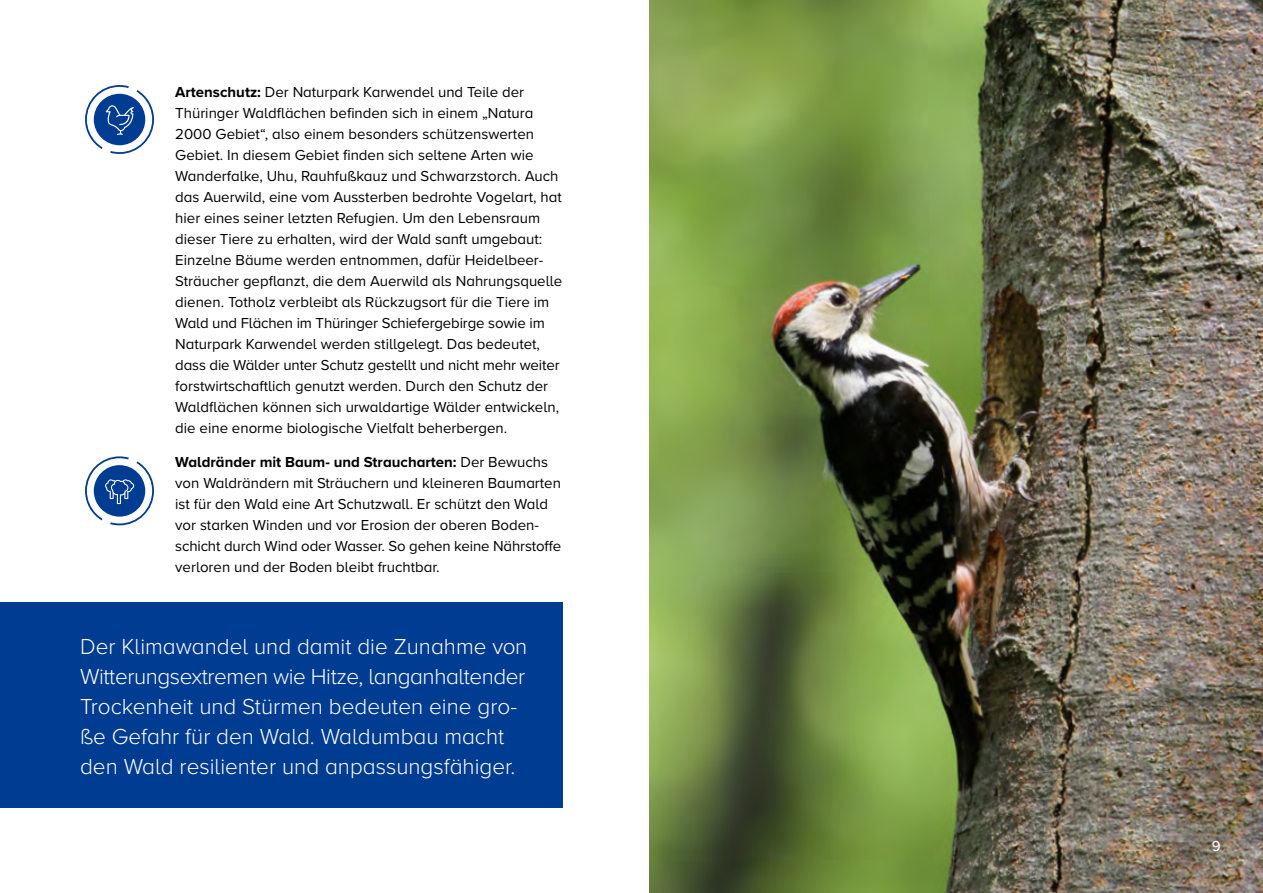
<style>
.page{position:relative;width:1263px;height:893px;background:#fff}
.page>*{position:absolute;margin:0;border:0;box-sizing:border-box;transform-origin:0 0}
.t1{font:300 22.5px/30px "Proxima Nova A";color:#fff}
.t2{font:15px/21px "Proxima Nova A";color:#000}
.t3{font:15px "Proxima Nova A";color:#fff}
.s1{font-weight:700}
</style>
<div class="page">
<img style="left:649px;top:0;width:614px;height:893px">
<div style="left:0;top:602px;width:562px;height:206px;background:#003c91"></div>
<svg style="left:85px;top:85px;width:69px;height:69px"></svg>
<svg style="left:85px;top:456px;width:69px;height:69px"></svg>
<p class="t2" style="left:175px;top:81px;width:388px"><span class="s1">Artenschutz:</span> Der Naturpark Karwendel und Teile der Thüringer Waldflächen befinden sich in einem „Natura 2000 Gebiet“, also einem besonders schützenswerten Gebiet. In diesem Gebiet finden sich seltene Arten wie Wanderfalke, Uhu, Rauhfußkauz und Schwarzstorch. Auch das Auerwild, eine vom Aussterben bedrohte Vogelart, hat hier eines seiner letzten Refugien. Um den Lebensraum dieser Tiere zu erhalten, wird der Wald sanft umgebaut:<br>Einzelne Bäume werden entnommen, dafür Heidelbeer-Sträucher gepflanzt, die dem Auerwild als Nahrungsquelle dienen. Totholz verbleibt als Rückzugsort für die Tiere im Wald und Flächen im Thüringer Schiefergebirge sowie im Naturpark Karwendel werden stillgelegt. Das bedeutet, dass die Wälder unter Schutz gestellt und nicht mehr weiter forstwirtschaftlich genutzt werden. Durch den Schutz der Waldflächen können sich urwaldartige Wälder entwickeln, die eine enorme biologische Vielfalt beherbergen.</p>
<p class="t2" style="left:175px;top:450px;width:388px"><span class="s1">Waldränder mit Baum- und Straucharten:</span> Der Bewuchs von Waldrändern mit Sträuchern und kleineren Baumarten ist für den Wald eine Art Schutzwall. Er schützt den Wald vor starken Winden und vor Erosion der oberen Boden&shy;schicht durch Wind oder Wasser. So gehen keine Nährstoffe verloren und der Boden bleibt fruchtbar.</p>
<h1 class="t1" style="left:80px;top:630px;width:449px">Der Klimawandel und damit die Zunahme von Witterungsextremen wie Hitze, langanhaltender Trockenheit und Stürmen bedeuten eine gro&shy;ße Gefahr für den Wald. Waldumbau macht den Wald resilienter und anpassungsfähiger.</h1>
<p class="t3" style="left:1212px;top:834px;width:10px">9</p>
</div>
